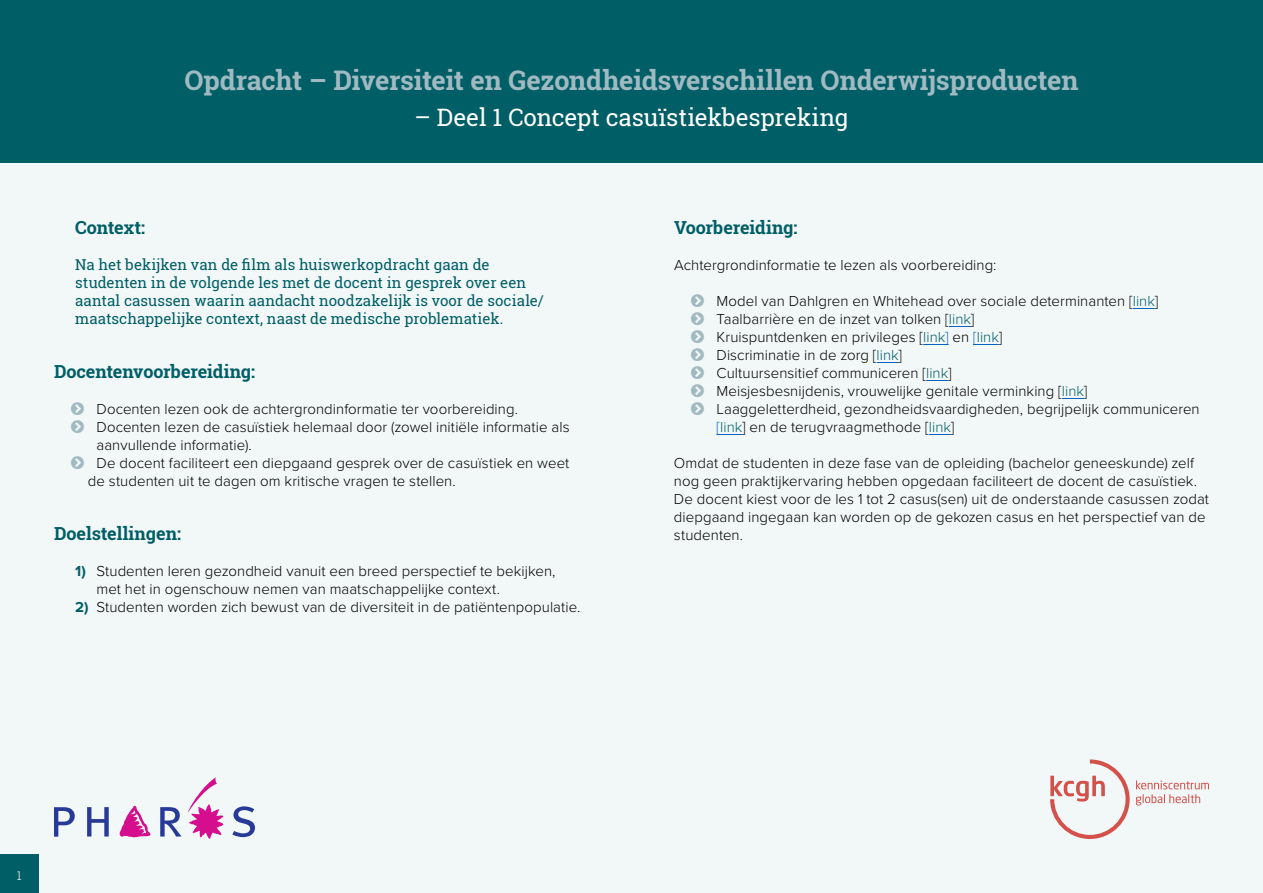
<style>
.page{position:relative;width:1263px;height:893px;background:#fff}
.page>*{position:absolute;margin:0;border:0;box-sizing:border-box;transform-origin:0 0}
.t1{font:700 27px "Roboto Slab";letter-spacing:-.01em;color:#a1bac2}
.t2{font:24px "Roboto Slab";letter-spacing:-.005em;color:#fff}
.t3{font:700 18px "Roboto Slab";letter-spacing:-.005em;color:#005e66}
.t4{font:300 15px/18px "Proxima Nova";letter-spacing:.005em;color:#000}
.t5{font:15px/18px "Roboto Slab";color:#005e66}
.t6{font:300 12px "Roboto Slab";color:#fff}
.s1{font-weight:700;color:#005e66}
.s2{color:#005e66}
.s3{color:#0563c1}
</style>
<div class="page">
<div style="left:0;top:136px;width:1263px;height:757px;background:#f2f7f7"></div>
<div style="left:0;top:0;width:1263px;height:162px;background:#005e66"></div>
<svg style="left:1133px;top:308px;width:22px;height:1px"></svg>
<svg style="left:949px;top:326px;width:22px;height:1px"></svg>
<svg style="left:923px;top:344px;width:26px;height:1px"></svg>
<svg style="left:973px;top:344px;width:26px;height:1px"></svg>
<svg style="left:876px;top:362px;width:23px;height:1px"></svg>
<svg style="left:926px;top:380px;width:22px;height:1px"></svg>
<svg style="left:1062px;top:398px;width:22px;height:1px"></svg>
<svg style="left:716px;top:434px;width:26px;height:1px"></svg>
<svg style="left:929px;top:434px;width:22px;height:1px"></svg>
<div style="left:0;top:855px;width:38px;height:38px;background:#005e66"></div>
<svg style="left:87px;top:807px;width:22px;height:29px"></svg>
<svg style="left:160px;top:807px;width:21px;height:29px"></svg>
<svg style="left:232px;top:806px;width:23px;height:31px"></svg>
<svg style="left:54px;top:807px;width:21px;height:30px"></svg>
<svg style="left:120px;top:805px;width:30px;height:32px"></svg>
<svg style="left:188px;top:777px;width:36px;height:62px"></svg>
<svg style="left:1136px;top:780px;width:73px;height:25px"></svg>
<svg style="left:1050px;top:759px;width:80px;height:80px"></svg>
<h1 class="t1" style="left:184px;top:62px;width:896px">Opdracht – Diversiteit en Gezondheidsverschillen Onderwijsproducten</h1>
<h2 class="t2" style="left:415px;top:101px;width:435px">– Deel 1 Concept casuïstiekbespreking</h2>
<p class="t3" style="left:75px;top:215px;width:71px">Context:</p>
<p class="t5" style="left:75px;top:255px;width:470px">Na het bekijken van de film als huiswerkopdracht gaan de studenten in de volgende les met de docent in gesprek over een aantal casussen waarin aandacht noodzakelijk is voor de sociale/ maatschappelijke context, naast de medische problematiek.</p>
<p class="t3" style="left:54px;top:359px;width:203px">Docentenvoorbereiding:</p>
<p class="t4" style="left:97px;top:399px;width:423px">Docenten lezen ook de achtergrondinformatie ter voorbereiding.</p>
<p class="t4" style="left:97px;top:417px;width:475px">Docenten lezen de casuïstiek helemaal door (zowel initiële informatie als</p>
<p class="t4" style="left:97px;top:435px;width:157px">aanvullende informatie).</p>
<p class="t4" style="left:97px;top:453px;width:474px">De docent faciliteert een diepgaand gesprek over de casuïstiek en weet</p>
<p class="t4" style="left:88px;top:471px;width:370px">de studenten uit te dagen om kritische vragen te stellen.</p>
<p class="t3" style="left:54px;top:521px;width:129px">Doelstellingen:</p>
<p class="t4" style="left:97px;top:561px;width:460px;text-indent:-21px"><span class="s1">1)</span> Studenten leren gezondheid vanuit een breed perspectief te bekijken, met het in ogenschouw nemen van maatschappelijke context.</p>
<p class="t4" style="left:75px;top:597px;width:507px"><span class="s1">2)</span> Studenten worden zich bewust van de diversiteit in de patiëntenpopulatie.</p>
<p class="t3" style="left:674px;top:215px;width:125px">Voorbereiding:</p>
<p class="t4" style="left:674px;top:255px;width:324px">Achtergrondinformatie te lezen als voorbereiding:</p>
<p class="t4" style="left:716px;top:291px;width:485px">Model van Dahlgren en Whitehead over sociale determinanten [<span class="s2">link</span>] Taalbarrière en de inzet van tolken [<span class="s2">link</span>]<br>Kruispuntdenken en privileges [<span class="s2">link</span><span class="s3">]</span> en <span class="s3">[</span><span class="s2">link</span>]<br>Discriminatie in de zorg [<span class="s2">link</span>]<br>Cultuursensitief communiceren [<span class="s2">link</span>]<br>Meisjesbesnijdenis, vrouwelijke genitale verminking [<span class="s2">link</span>] Laaggeletterdheid, gezondheidsvaardigheden, begrijpelijk communiceren <span class="s3">[</span><span class="s2">link</span>] en de terugvraagmethode [<span class="s2">link</span>]</p>
<p class="t4" style="left:674px;top:453px;width:536px">Omdat de studenten in deze fase van de opleiding (bachelor geneeskunde) zelf nog geen praktijkervaring hebben opgedaan faciliteert de docent de casuïstiek.<br>De docent kiest voor de les 1 tot 2 casus(sen) uit de onderstaande casussen zodat diepgaand ingegaan kan worden op de gekozen casus en het perspectief van de studenten.</p>
<p class="t6" style="left:17px;top:867px;width:6px">1</p>
</div>
